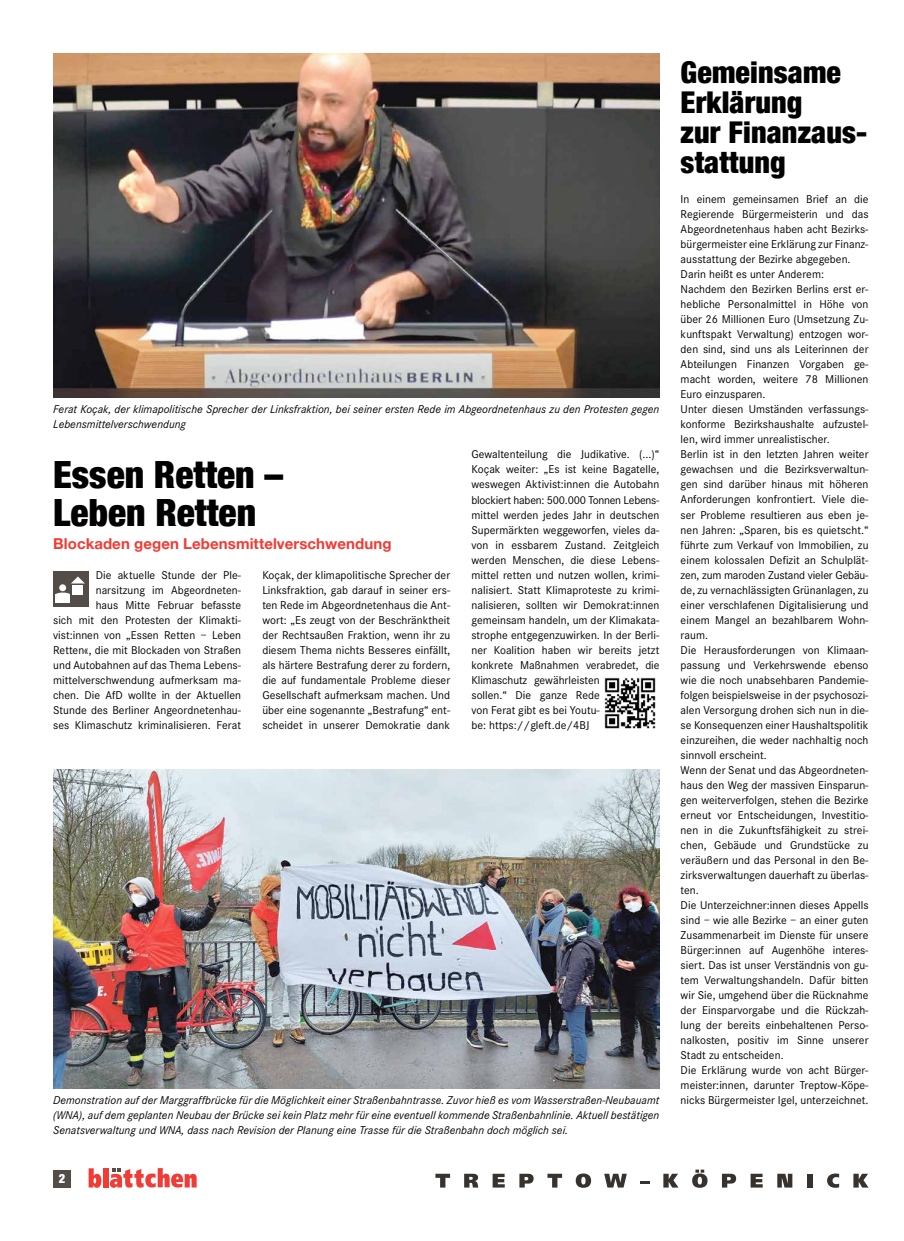
<style>
.page{position:relative;width:904px;height:1241px;background:#fff}
.page>*{position:absolute;margin:0;border:0;box-sizing:border-box;transform-origin:0 0}
.t1{font:900 condensed 37.5px/37.5px "Helvetica Neue";color:#000}
.t2{font:900 condensed 30px/30px "Helvetica Neue";letter-spacing:.005em;color:#000}
.t3{font:700 15px "Helvetica Neue";letter-spacing:.005em;color:#f13b35}
.t4{font:900 condensed 12.5px "Helvetica Neue";color:#fff}
.t5{font:11.75px/15px "Corporate S";letter-spacing:.005em;color:#000}
.t6{font:italic 11.75px/15px "Corporate S";letter-spacing:.005em;color:#000}
</style>
<div class="page">
<svg style="left:435px;top:1173px;width:15px;height:14px"></svg>
<svg style="left:464px;top:1173px;width:14px;height:14px"></svg>
<svg style="left:492px;top:1173px;width:12px;height:14px"></svg>
<svg style="left:519px;top:1173px;width:14px;height:14px"></svg>
<svg style="left:547px;top:1173px;width:15px;height:14px"></svg>
<svg style="left:575px;top:1173px;width:16px;height:14px"></svg>
<svg style="left:604px;top:1173px;width:23px;height:14px"></svg>
<svg style="left:640px;top:1181px;width:9px;height:2px"></svg>
<svg style="left:663px;top:1173px;width:15px;height:14px"></svg>
<svg style="left:692px;top:1169px;width:15px;height:18px"></svg>
<svg style="left:722px;top:1173px;width:14px;height:14px"></svg>
<svg style="left:750px;top:1173px;width:12px;height:14px"></svg>
<svg style="left:777px;top:1173px;width:15px;height:14px"></svg>
<div style="left:807px;top:1173px;width:5px;height:14px;background:#38322e"></div>
<svg style="left:827px;top:1173px;width:12px;height:14px"></svg>
<svg style="left:853px;top:1173px;width:15px;height:14px"></svg>
<svg style="left:89px;top:1168px;width:12px;height:19px"></svg>
<div style="left:103px;top:1168px;width:5px;height:19px;background:#f13b35"></div>
<svg style="left:110px;top:1168px;width:87px;height:19px"></svg>
<div style="left:53px;top:1170px;width:18px;height:17px;background:#534c47"></div>
<img style="left:53px;top:53px;width:606px;height:344px">
<img style="left:53px;top:769px;width:606px;height:319px">
<img style="left:604px;top:677px;width:52px;height:52px">
<div style="left:53px;top:571px;width:36px;height:35px;background:#534c47"></div>
<div style="left:59px;top:584px;width:7px;height:7px;background:#fff;border-radius:50%"></div>
<svg style="left:56px;top:592px;width:14px;height:4px"></svg>
<div style="left:56px;top:594px;width:14px;height:9px;background:#fff"></div>
<div style="left:72px;top:585px;width:11px;height:9px;background:#fff"></div>
<svg style="left:71px;top:576px;width:14px;height:7px"></svg>
<p class="t6" style="left:53px;top:402px;width:607px">Ferat Koçak, der klimapolitische Sprecher der Linksfraktion, bei seiner ersten Rede im Abgeordnetenhaus zu den Protesten gegen<br>Lebensmittelverschwendung</p>
<h1 class="t1" style="left:53px;top:454px;width:231px">Essen Retten –<br>Leben Retten</h1>
<p class="t3" style="left:53px;top:529px;width:340px">Blockaden gegen Lebensmittelverschwendung</p>
<p class="t5" style="left:53px;top:567px;width:189px;text-align:right">Die aktuelle Stunde der Ple&shy;narsitzung im Abgeordneten-<br>haus Mitte Februar befasste<br>sich mit den Protesten der Klimakti&shy;vist:innen von „Essen Retten – Leben Retten«, die mit Blockaden von Straßen und Autobahnen auf das Thema Lebens&shy;mittelverschwendung aufmerksam ma&shy;chen. Die AfD wollte in der Aktuellen Stunde des Berliner Angeordnetenhau&shy;ses Klimaschutz kriminalisieren. Ferat</p>
<p class="t5" style="left:262px;top:567px;width:189px;text-align:justify">Koçak, der klimapolitische Sprecher der Linksfraktion, gab darauf in seiner ers&shy;ten Rede im Abgeordnetenhaus die Ant&shy;wort: „Es zeugt von der Beschränktheit der Rechtsaußen Fraktion, wenn ihr zu diesem Thema nichts Besseres einfällt, als härtere Bestrafung derer zu fordern, die auf fundamentale Probleme dieser Gesellschaft aufmerksam machen. Und über eine sogenannte „Bestrafung“ ent&shy;scheidet in unserer Demokratie dank</p>
<p class="t5" style="left:471px;top:447px;width:189px">Gewaltenteilung die Judikative. (...)“ Koçak weiter: „Es ist keine Bagatelle, weswegen Aktivist:innen die Autobahn blockiert haben: 500.000 Tonnen Lebens&shy;mittel werden jedes Jahr in deutschen Supermärkten weggeworfen, vieles da&shy;von in essbarem Zustand. Zeitgleich werden Menschen, die diese Lebens&shy;mittel retten und nutzen wollen, krimi&shy;nalisiert. Statt Klimaproteste zu krimi&shy;nalisieren, sollten wir Demokrat:innen gemeinsam handeln, um der Klimakata&shy;strophe entgegenzuwirken. In der Berli&shy;ner Koalition haben wir bereits jetzt konkrete Maßnahmen verabredet, die Klimaschutz gewährleisten<br>sollen.“ Die ganze Rede<br>von Ferat gibt es bei Youtu-<br>be: https://gleft.de/4BJ</p>
<p class="t6" style="left:53px;top:1092px;width:608px;text-align:justify">Demonstration auf der Marggraffbrücke für die Möglichkeit einer Straßenbahntrasse. Zuvor hieß es vom Wasserstraßen-Neubauamt (WNA), auf dem geplanten Neubau der Brücke sei kein Platz mehr für eine eventuell kommende Straßenbahnlinie. Aktuell bestätigen Senatsverwaltung und WNA, dass nach Revision der Planung eine Trasse für die Straßenbahn doch möglich sei.</p>
<p class="t4" style="left:59px;top:1168px;width:8px">2</p>
<h2 class="t2" style="left:680px;top:56px;width:188px">Gemeinsame<br>Erklärung<br>zur Finanzaus&shy;stattung</h2>
<p class="t5" style="left:680px;top:192px;width:189px">In einem gemeinsamen Brief an die Regierende Bürgermeisterin und das Abgeordnetenhaus haben acht Bezirks&shy;bürgermeister eine Erklärung zur Finanz&shy;ausstattung der Bezirke abgegeben.<br>Darin heißt es unter Anderem:<br>Nachdem den Bezirken Berlins erst er&shy;hebliche Personalmittel in Höhe von über 26 Millionen Euro (Umsetzung Zu&shy;kunftspakt Verwaltung) entzogen wor&shy;den sind, sind uns als Leiterinnen der Abteilungen Finanzen Vorgaben ge&shy;macht worden, weitere 78 Millionen Euro einzusparen.<br>Unter diesen Umständen verfassungs&shy;konforme Bezirkshaushalte aufzustel&shy;len, wird immer unrealistischer.<br>Berlin ist in den letzten Jahren weiter gewachsen und die Bezirksverwaltun&shy;gen sind darüber hinaus mit höheren Anforderungen konfrontiert. Viele die&shy;ser Probleme resultieren aus eben je&shy;nen Jahren: „Sparen, bis es quietscht.“ führte zum Verkauf von Immobilien, zu einem kolossalen Defizit an Schulplät&shy;zen, zum maroden Zustand vieler Gebäu&shy;de, zu vernachlässigten Grünanlagen, zu einer verschlafenen Digitalisierung und einem Mangel an bezahlbarem Wohn&shy;raum.<br>Die Herausforderungen von Klimaan&shy;passung und Verkehrswende ebenso wie die noch unabsehbaren Pandemie&shy;folgen beispielsweise in der psychosozi&shy;alen Versorgung drohen sich nun in die&shy;se Konsequenzen einer Haushaltspolitik einzureihen, die weder nachhaltig noch sinnvoll erscheint.<br>Wenn der Senat und das Abgeordneten&shy;haus den Weg der massiven Einsparun&shy;gen weiterverfolgen, stehen die Bezirke erneut vor Entscheidungen, Investitio&shy;nen in die Zukunftsfähigkeit zu strei&shy;chen, Gebäude und Grundstücke zu veräußern und das Personal in den Be&shy;zirksverwaltungen dauerhaft zu überlas&shy;ten.<br>Die Unterzeichner:innen dieses Appells sind – wie alle Bezirke – an einer guten Zusammenarbeit im Dienste für unsere Bürger:innen auf Augenhöhe interes&shy;siert. Das ist unser Verständnis von gu&shy;tem Verwaltungshandeln. Dafür bitten wir Sie, umgehend über die Rücknahme der Einsparvorgabe und die Rückzah&shy;lung der bereits einbehaltenen Perso&shy;nalkosten, positiv im Sinne unserer Stadt zu entscheiden.<br>Die Erklärung wurde von acht Bürger&shy;meister:innen, darunter Treptow-Köpe&shy;nicks Bürgermeister Igel, unterzeichnet.</p>
</div>
